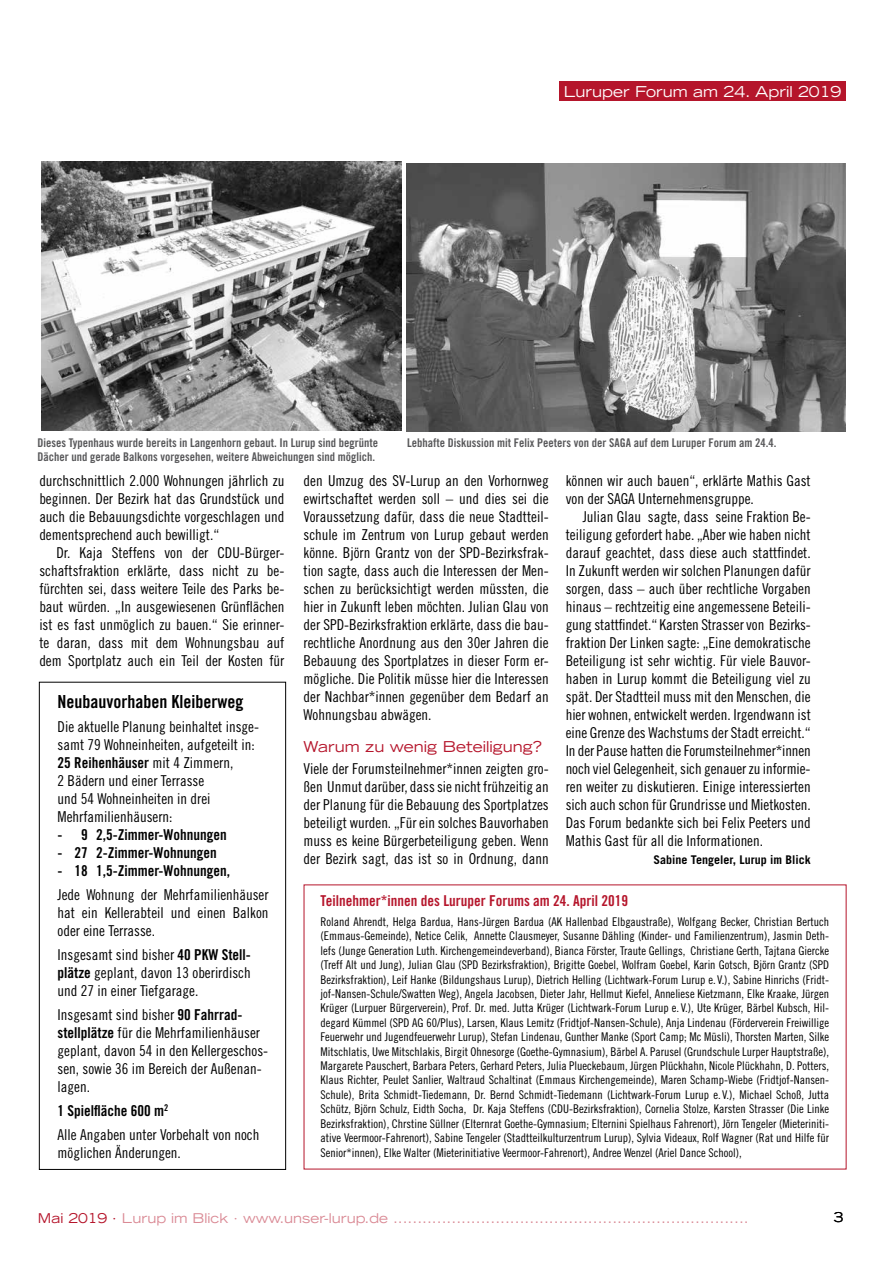
<style>
.page{position:relative;width:893px;height:1263px;background:#fff}
.page>*{position:absolute;margin:0;border:0;box-sizing:border-box;transform-origin:0 0}
.t1{font:18px "Trade Gothic Bold Cond Twenty";color:#000}
.t2{font:15px/18px "Trade Gothic Cond Eighteen";color:#000;text-align:justify}
.t3{font:15px "Trade Gothic Bold Cond Twenty";color:#000}
.t4{font:15px "Trade Gothic Bold Cond Twenty";color:#b5152b}
.t5{font:expanded 15px "Trade Gothic LH";color:#fff}
.t6{font:expanded 15px "Trade Gothic LH";color:#b5152b}
.t7{font:expanded 13.5px "Trade Gothic LH";color:#da8a95}
.t8{font:expanded 13.5px "Trade Gothic LH";color:#000}
.t9{font:12px/14.4px "Trade Gothic Cond Eighteen";color:#000;text-align:justify}
.t10{font:12px/14.4px "Trade Gothic Bold Cond Twenty";color:#58585a}
.t11{font:700 12px "Trade Gothic";color:#000}
.s1{font-family:"Trade Gothic Cond Eighteen"}
.s2{font-family:"Trade Gothic Bold Cond Twenty"}
.s3{color:#b5152b}
</style>
<div class="page">
<div style="left:560px;top:82px;width:286px;height:19px;background:#b5152b"></div>
<img style="left:42px;top:161px;width:360px;height:270px">
<img style="left:406px;top:163px;width:440px;height:269px">
<div style="left:39px;top:682px;width:247px;height:488px;border:1px solid #000"></div>
<p class="t5" style="left:564px;top:82px;width:279px">Luruper Forum am 24. April 2019</p>
<p class="t10" style="left:37px;top:435px;width:342px">Dieses Typenhaus wurde bereits in Langenhorn gebaut. In Lurup sind begrünte<br>Dächer und gerade Balkons vorgesehen, weitere Abweichungen sind möglich.</p>
<p class="t10" style="left:407px;top:435px;width:371px">Lebhafte Diskussion mit Felix Peeters von der SAGA auf dem Luruper Forum am 24.4.</p>
<p class="t2" style="left:39px;top:471px;width:247px">durchschnittlich 2.000 Wohnungen jährlich zu beginnen. Der Bezirk hat das Grundstück und auch die Bebauungsdichte vorgeschlagen und dementsprechend auch bewilligt.“</p>
<p class="t2" style="left:39px;top:543px;width:247px;text-indent:17px">Dr. Kaja Steffens von der CDU-Bürger&shy;schaftsfraktion erklärte, dass nicht zu be&shy;fürchten sei, dass weitere Teile des Parks be&shy;baut würden. „In ausgewiesenen Grünflächen ist es fast unmöglich zu bauen.“ Sie erinner&shy;te daran, dass mit dem Wohnungsbau auf dem Sportplatz auch ein Teil der Kosten für</p>
<p class="t1" style="left:58px;top:690px;width:187px">Neubauvorhaben Kleiberweg</p>
<p class="t2" style="left:58px;top:717px;width:203px">Die aktuelle Planung beinhaltet insge&shy;samt 79 Wohneinheiten, aufgeteilt in:</p>
<p class="t3" style="left:58px;top:753px;width:177px">25 Reihenhäuser <span class="s1">mit 4 Zimmern,</span></p>
<p class="t2" style="left:58px;top:771px;width:154px;text-align:left">2 Bädern und einer Terrasse und 54 Wohneinheiten in drei<br>Mehrfamilienhäusern:</p>
<p class="t3" style="left:58px;top:825px;width:171px">- 9 2,5-Zimmer-Wohnungen</p>
<p class="t3" style="left:58px;top:843px;width:161px">- 27 2-Zimmer-Wohnungen</p>
<p class="t3" style="left:58px;top:861px;width:174px">- 18 1,5-Zimmer-Wohnungen,</p>
<p class="t2" style="left:58px;top:885px;width:213px">Jede Wohnung der Mehrfamilienhäuser hat ein Kellerabteil und einen Balkon oder eine Terrasse.</p>
<p class="t2" style="left:58px;top:945px;width:195px">Insgesamt sind bisher <span class="s2">40 PKW Stell&shy;plätze</span> geplant, davon 13 oberirdisch und 27 in einer Tiefgarage.</p>
<p class="t2" style="left:58px;top:1005px;width:212px;text-align:left">Insgesamt sind bisher <span class="s2">90 Fahrrad&shy;stellplätze</span> für die Mehrfamilienhäuser geplant, davon 54 in den Kellergeschos&shy;sen, sowie 36 im Bereich der Außenan&shy;lagen.</p>
<p class="t3" style="left:58px;top:1101px;width:112px">1 Spielfläche 600 m<sup>2</sup></p>
<p class="t2" style="left:58px;top:1125px;width:203px">Alle Angaben unter Vorbehalt von noch möglichen Änderungen.</p>
<p class="t2" style="left:304px;top:471px;width:247px">den Umzug des SV-Lurup an den Vorhornweg ewirtschaftet werden soll – und dies sei die Voraussetzung dafür, dass die neue Stadtteil&shy;schule im Zentrum von Lurup gebaut werden könne. Björn Grantz von der SPD-Bezirksfrak&shy;tion sagte, dass auch die Interessen der Men&shy;schen zu berücksichtigt werden müssten, die hier in Zukunft leben möchten. Julian Glau von der SPD-Bezirksfraktion erklärte, dass die bau&shy;rechtliche Anordnung aus den 30er Jahren die Bebauung des Sportplatzes in dieser Form er&shy;mögliche. Die Politik müsse hier die Interessen der Nachbar*innen gegenüber dem Bedarf an Wohnungsbau abwägen.</p>
<p class="t6" style="left:304px;top:736px;width:240px">Warum zu wenig Beteiligung?</p>
<p class="t2" style="left:304px;top:759px;width:247px">Viele der Forumsteilnehmer*innen zeigten gro&shy;ßen Unmut darüber, dass sie nicht frühzeitig an der Planung für die Bebauung des Sportplatzes beteiligt wurden. „Für ein solches Bauvorhaben muss es keine Bürgerbeteiligung geben. Wenn der Bezirk sagt, das ist so in Ordnung, dann</p>
<p class="t2" style="left:566px;top:471px;width:247px">können wir auch bauen“, erklärte Mathis Gast von der SAGA Unternehmensgruppe.</p>
<p class="t2" style="left:566px;top:507px;width:247px;text-indent:17px">Julian Glau sagte, dass seine Fraktion Be&shy;teiligung gefordert habe. „Aber wie haben nicht darauf geachtet, dass diese auch stattfindet.<br>In Zukunft werden wir solchen Planungen dafür sorgen, dass – auch über rechtliche Vorgaben hinaus – rechtzeitig eine angemessene Beteili&shy;gung stattfindet.“ Karsten Strasser von Bezirks&shy;fraktion Der Linken sagte: „Eine demokratische Beteiligung ist sehr wichtig. Für viele Bauvor&shy;haben in Lurup kommt die Beteiligung viel zu spät. Der Stadtteil muss mit den Menschen, die hier wohnen, entwickelt werden. Irgendwann ist eine Grenze des Wachstums der Stadt erreicht.“ In der Pause hatten die Forumsteilnehmer*innen noch viel Gelegenheit, sich genauer zu informie&shy;ren weiter zu diskutieren. Einige interessierten sich auch schon für Grundrisse und Mietkosten.<br>Das Forum bedankte sich bei Felix Peeters und Mathis Gast für all die Informationen.</p>
<p class="t11" style="left:653px;top:852px;width:159px">Sabine Tengeler, Lurup im Blick</p>
<p class="t4" style="left:321px;top:891px;width:309px">Teilnehmer*innen des Luruper Forums am 24. April 2019</p>
<p class="t9" style="left:321px;top:914px;width:510px">Roland Ahrendt, Helga Bardua, Hans-Jürgen Bardua (AK Hallenbad Elbgaustraße), Wolfgang Becker, Christian Bertuch (Emmaus-Gemeinde), Netice Celik, Annette Clausmeyer, Susanne Dähling (Kinder- und Familienzentrum), Jasmin Deth&shy;lefs (Junge Generation Luth. Kirchengemeindeverband), Bianca Förster, Traute Gellings, Christiane Gerth, Tajtana Giercke (Treff Alt und Jung), Julian Glau (SPD Bezirksfraktion), Brigitte Goebel, Wolfram Goebel, Karin Gotsch, Björn Grantz (SPD Bezirksfraktion), Leif Hanke (Bildungshaus Lurup), Dietrich Helling (Lichtwark-Forum Lurup e. V.), Sabine Hinrichs (Fridt&shy;jof-Nansen-Schule/Swatten Weg), Angela Jacobsen, Dieter Jahr, Hellmut Kiefel, Anneliese Kietzmann, Elke Kraake, Jürgen Krüger (Lurpuer Bürgerverein), Prof. Dr. med. Jutta Krüger (Lichtwark-Forum Lurup e. V.), Ute Krüger, Bärbel Kubsch, Hil&shy;degard Kümmel (SPD AG 60/Plus), Larsen, Klaus Lemitz (Fridtjof-Nansen-Schule), Anja Lindenau (Förderverein Freiwillige Feuerwehr und Jugendfeuerwehr Lurup), Stefan Lindenau, Gunther Manke (Sport Camp; Mc Müsli), Thorsten Marten, Silke Mitschlatis, Uwe Mitschlakis, Birgit Ohnesorge (Goethe-Gymnasium), Bärbel A. Parusel (Grundschule Lurper Hauptstraße), Margarete Pauschert, Barbara Peters, Gerhard Peters, Julia Plueckebaum, Jürgen Plückhahn, Nicole Plückhahn, D. Potters, Klaus Richter, Peulet Sanlier, Waltraud Schaltinat (Emmaus Kirchengemeinde), Maren Schamp-Wiebe (Fridtjof-Nansen-Schule), Brita Schmidt-Tiedemann, Dr. Bernd Schmidt-Tiedemann (Lichtwark-Forum Lurup e. V.), Michael Schoß, Jutta Schütz, Björn Schulz, Eidth Socha, Dr. Kaja Steffens (CDU-Bezirksfraktion), Cornelia Stolze, Karsten Strasser (Die Linke Bezirksfraktion), Chrstine Süllner (Elternrat Goethe-Gymnasium; Elternini Spielhaus Fahrenort), Jörn Tengeler (Mieteriniti&shy;ative Veermoor-Fahrenort), Sabine Tengeler (Stadtteilkulturzentrum Lurup), Sylvia Videaux, Rolf Wagner (Rat und Hilfe für Senior*innen), Elke Walter (Mieterinitiative Veermoor-Fahrenort), Andree Wenzel (Ariel Dance School),</p>
<p class="t7" style="left:38px;top:1209px;width:361px"><span class="s3">Mai 2019 ·</span> Lurup im Blick · www. unser-lurup. de .........................................................................</p>
<p class="t8" style="left:834px;top:1209px;width:11px">3</p>
</div>
